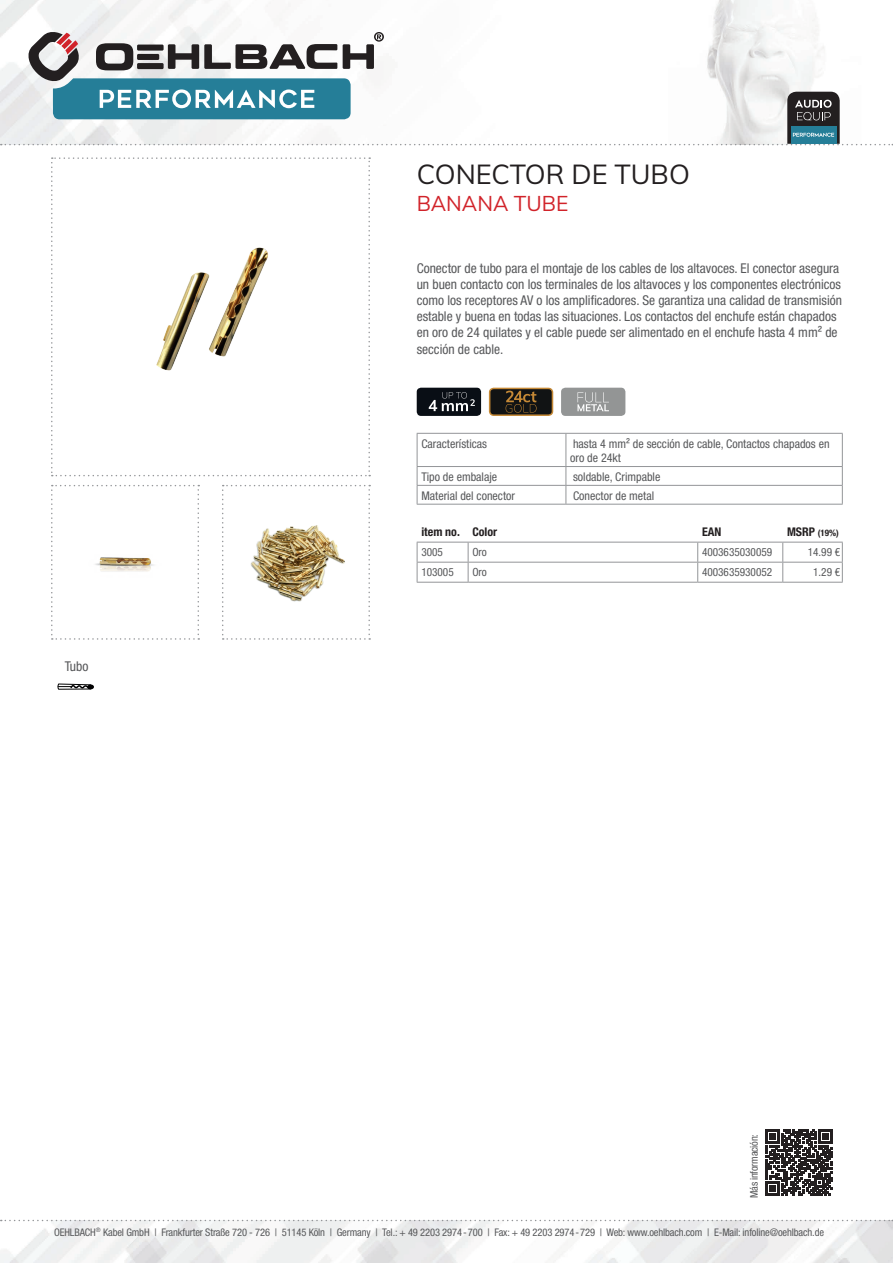
<style>
.page{position:relative;width:893px;height:1263px;background:#fff}
.page>*{position:absolute;margin:0;border:0;box-sizing:border-box;transform-origin:0 0}
.t1{font:27px "Muli";color:#231f20}
.t2{font:21px "Muli";color:#d1232a}
.t3{font:condensed 13.5px/16.2px "Helvetica Neue LTW1 G";color:#57585a}
.t4{font:condensed 12px/14.4px "Helvetica Neue LTW1 G";color:#57585a}
.t5{font:700 condensed 12px "Helvetica Neue LTW1 G";color:#231f20}
.t6{font:condensed 11.25px "Helvetica Neue LTW1 G";color:#57585a}
.t7{font:condensed 10.5px "Helvetica Neue LTW1 G";letter-spacing:-.01em;color:#57585a}
.t8{font:700 condensed 9px "Helvetica Neue LTW1 G";color:#231f20}
.s1{font-size:12px}
</style>
<div class="page">
<img style="left:0;top:1220px;width:893px;height:43px">
<img style="left:0;top:0;width:818px;height:145px">
<svg style="left:1px;top:1220px;width:892px;height:1px"></svg>
<svg style="left:51px;top:157px;width:319px;height:319px"></svg>
<svg style="left:51px;top:485px;width:148px;height:155px"></svg>
<svg style="left:222px;top:485px;width:148px;height:155px"></svg>
<div style="left:417px;top:388px;width:64px;height:28px;background:#090e15;border-radius:4px"></div>
<svg style="left:429px;top:392px;width:46px;height:19px"></svg>
<svg style="left:489px;top:388px;width:64px;height:28px;background:#3d301e"></svg>
<div style="left:561px;top:388px;width:64px;height:28px;background:#939595;border-radius:4px"></div>
<svg style="left:577px;top:392px;width:32px;height:19px"></svg>
<svg style="left:57px;top:684px;width:37px;height:6px"></svg>
<svg style="left:766px;top:1129px;width:66px;height:67px"></svg>
<svg style="left:1px;top:31px;width:892px;height:114px"></svg>
<svg style="left:417px;top:541px;width:426px;height:41px"></svg>
<hr style="left:417px;top:582px;width:51px;height:1px;background:#939598">
<hr style="left:468px;top:582px;width:230px;height:1px;background:#939598">
<hr style="left:698px;top:582px;width:85px;height:1px;background:#939598">
<hr style="left:783px;top:582px;width:60px;height:1px;background:#939598">
<hr style="left:417px;top:542px;width:51px;height:1px;background:#939598">
<hr style="left:468px;top:542px;width:230px;height:1px;background:#939598">
<hr style="left:698px;top:542px;width:85px;height:1px;background:#939598">
<hr style="left:783px;top:542px;width:60px;height:1px;background:#939598">
<svg style="left:417px;top:433px;width:426px;height:71px"></svg>
<hr style="left:417px;top:504px;width:149px;height:1px;background:#939598">
<hr style="left:566px;top:504px;width:277px;height:1px;background:#939598">
<h1 class="t1" style="left:417px;top:155px;width:275px">CONECTOR DE TUBO</h1>
<h2 class="t2" style="left:417px;top:188px;width:153px">BANANA TUBE</h2>
<p class="t3" style="left:417px;top:260px;width:427px">Conector de tubo para el montaje de los cables de los altavoces. El conector asegura un buen contacto con los terminales de los altavoces y los componentes electrónicos como los receptores AV o los amplificadores. Se garantiza una calidad de transmisión estable y buena en todas las situaciones. Los contactos del enchufe están chapados en oro de 24 quilates y el cable puede ser alimentado en el enchufe hasta 4 mm² de sección de cable.</p>
<p class="t4" style="left:421px;top:436px;width:67px">Características</p>
<p class="t4" style="left:570px;top:436px;width:261px">hasta 4 mm² de sección de cable, Contactos chapados en oro de 24kt</p>
<p class="t4" style="left:421px;top:470px;width:77px">Tipo de embalaje</p>
<p class="t4" style="left:573px;top:470px;width:89px">soldable, Crimpable</p>
<p class="t4" style="left:421px;top:488px;width:95px">Material del conector</p>
<p class="t4" style="left:573px;top:488px;width:83px">Conector de metal</p>
<p class="t3" style="left:65px;top:658px;width:25px">Tubo</p>
<p class="t5" style="left:421px;top:525px;width:77px">item no. Color</p>
<p class="t5" style="left:702px;top:525px;width:21px">EAN</p>
<p class="t8" style="left:787px;top:527px;width:53px"><span class="s1">MSRP</span> (19%)</p>
<p class="t6" style="left:421px;top:545px;width:23px">3005</p>
<p class="t6" style="left:472px;top:545px;width:16px">Oro</p>
<p class="t6" style="left:702px;top:545px;width:72px">4003635030059</p>
<p class="t6" style="left:808px;top:545px;width:34px">14.99 €</p>
<p class="t6" style="left:421px;top:566px;width:34px">103005</p>
<p class="t6" style="left:472px;top:566px;width:16px">Oro</p>
<p class="t6" style="left:702px;top:566px;width:72px">4003635930052</p>
<p class="t6" style="left:813px;top:566px;width:29px">1.29 €</p>
<p class="t7" style="left:748px;top:1198px;width:66px;rotate:-90deg">Más información:</p>
<p class="t7" style="left:54px;top:1226px;width:771px">OEHLBACH<sup>®</sup> Kabel GmbH | Frankfurter Straße 720 - 726 | 51145 Köln | Germany | Tel.: + 49 2203 2974-700 | Fax: + 49 2203 2974-729 | Web: www.oehlbach.com | E-Mail: infoline@oehlbach.de</p>
</div>
